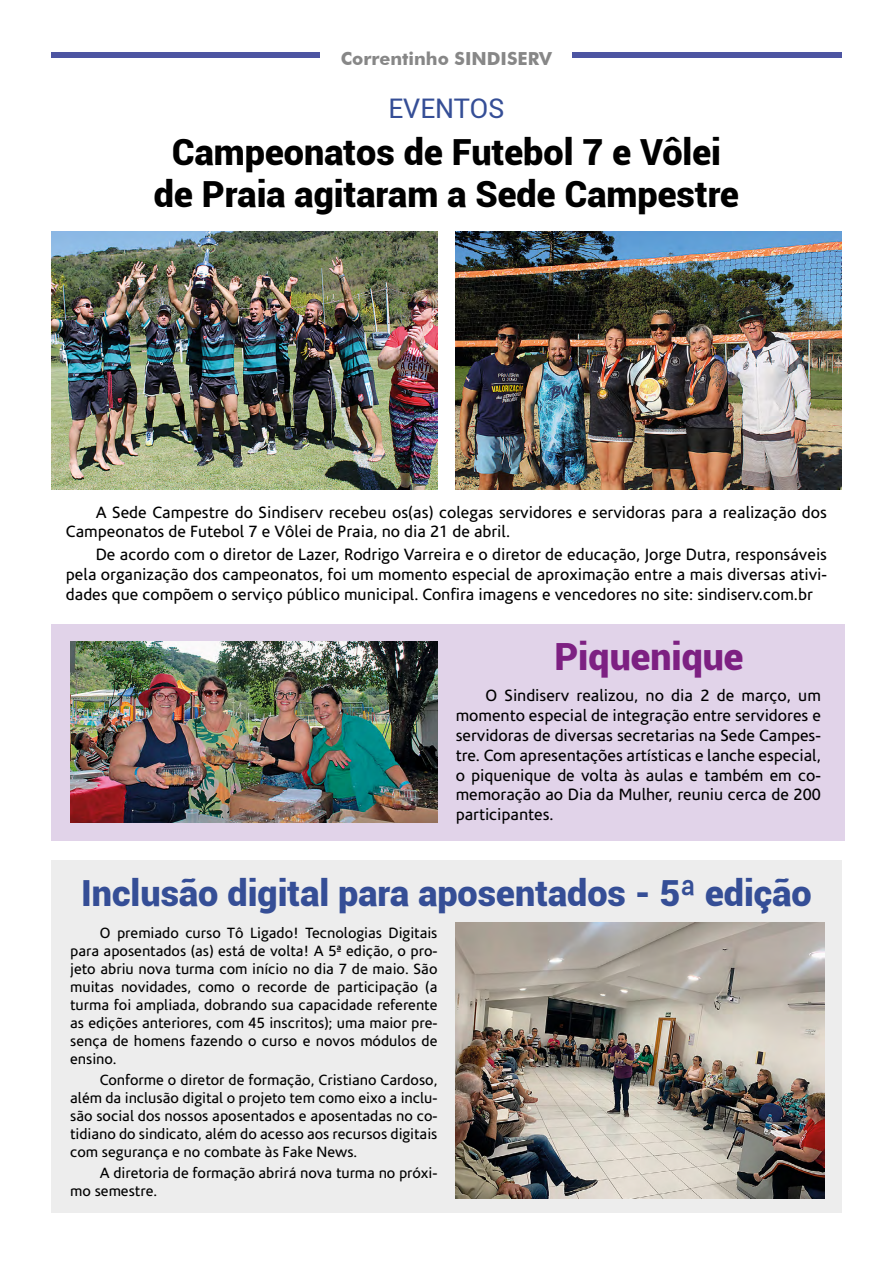
<style>
.page{position:relative;width:893px;height:1263px;background:#fff}
.page>*{position:absolute;margin:0;border:0;box-sizing:border-box;transform-origin:0 0}
.t1{font:900 37.5px "Roboto";color:#7d2082}
.t2{font:900 36px/42px "Roboto";color:#000;text-align:center}
.t3{font:900 36px "Roboto";color:#354e96}
.t4{font:27px "Roboto";color:#354e96}
.t5{font:700 18px "Futura BT";color:#878787}
.t6{font:16.5px/19.8px "Corisande";color:#000;text-align:justify}
.t7{font:15px/18px "Corisande";color:#000;text-align:justify}
</style>
<div class="page">
<div style="left:52px;top:860px;width:790px;height:353px;background:#ededed"></div>
<div style="left:51px;top:52px;width:790px;height:5px;background:#4d55a2"></div>
<div style="left:320px;top:46px;width:252px;height:15px;background:#fff"></div>
<div style="left:51px;top:624px;width:794px;height:217px;background:#e1d3e9"></div>
<img style="left:70px;top:641px;width:368px;height:182px">
<img style="left:51px;top:232px;width:386px;height:257px">
<img style="left:455px;top:232px;width:387px;height:257px">
<img style="left:455px;top:922px;width:369px;height:277px">
<p class="t5" style="left:341px;top:47px;width:213px">Correntinho SINDISERV</p>
<h3 class="t4" style="left:388px;top:90px;width:118px">EVENTOS</h3>
<h2 class="t2" style="left:154px;top:130px;width:587px">Campeonatos de Futebol 7 e Vôlei de Praia agitaram a Sede Campestre</h2>
<p class="t6" style="left:66px;top:502px;width:763px;text-indent:30px">A Sede Campestre do Sindiserv recebeu os(as) colegas servidores e servidoras para a realização dos<br>Campeonatos de Futebol 7 e Vôlei de Praia, no dia 21 de abril.</p>
<p class="t6" style="left:66px;top:545px;width:763px;text-indent:30px">De acordo com o diretor de Lazer, Rodrigo Varreira e o diretor de educação, Jorge Dutra, responsáveis pela organização dos campeonatos, foi um momento especial de aproximação entre a mais diversas ativi&shy;dades que compõem o serviço público municipal. Confira imagens e vencedores no site: sindiserv.com.br</p>
<h1 class="t1" style="left:554px;top:630px;width:190px">Piquenique</h1>
<p class="t6" style="left:456px;top:686px;width:367px;text-indent:30px">O Sindiserv realizou, no dia 2 de março, um momento especial de integração entre servidores e servidoras de diversas secretarias na Sede Campes&shy;tre. Com apresentações artísticas e lanche especial, o piquenique de volta às aulas e também em co&shy;memoração ao Dia da Mulher, reuniu cerca de 200 participantes.</p>
<h2 class="t3" style="left:81px;top:867px;width:732px">Inclusão digital para aposentados - 5ª edição</h2>
<p class="t7" style="left:70px;top:924px;width:369px;text-indent:30px">O premiado curso Tô Ligado! Tecnologias Digitais para aposentados (as) está de volta! A 5ª edição, o pro&shy;jeto abriu nova turma com início no dia 7 de maio. São muitas novidades, como o recorde de participação (a turma foi ampliada, dobrando sua capacidade referente as edições anteriores, com 45 inscritos); uma maior pre&shy;sença de homens fazendo o curso e novos módulos de ensino.</p>
<p class="t7" style="left:70px;top:1071px;width:369px;text-indent:30px">Conforme o diretor de formação, Cristiano Cardoso, além da inclusão digital o projeto tem como eixo a inclu&shy;são social dos nossos aposentados e aposentadas no co&shy;tidiano do sindicato, além do acesso aos recursos digitais com segurança e no combate às Fake News.</p>
<p class="t7" style="left:70px;top:1164px;width:369px;text-indent:30px">A diretoria de formação abrirá nova turma no próxi&shy;mo semestre.</p>
</div>
